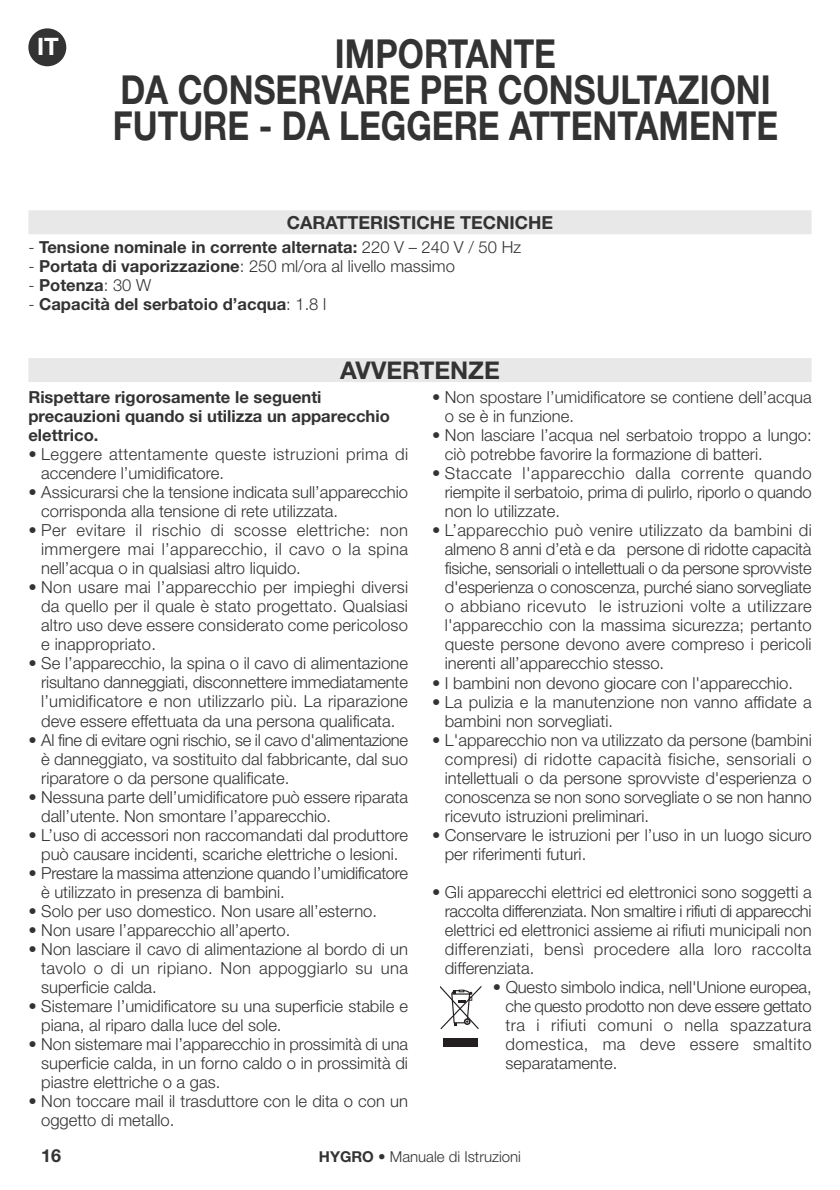
<style>
.page{position:relative;width:840px;height:1190px;background:#fff}
.page>*{position:absolute;margin:0;border:0;box-sizing:border-box;transform-origin:0 0}
.t1{font:700 40px/36px "Helvetica Neue LT Pro";color:#343334;text-align:center;scale:.84 1}
.t2{font:700 24.4px "Helvetica Neue LT Pro";color:#343334}
.t3{font:700 24px "Helvetica Neue LT Pro";color:#fff}
.t4{font:700 18px "Helvetica Neue LT Pro";color:#343334}
.t5{font:300 16.6px/19px "Helvetica Neue LT Pro";color:#343334;text-align:justify}
.t6{font:700 16.6px/19px "Helvetica Neue LT Pro";color:#343334}
.t7{font:300 16.6px/19px "Helvetica Neue LT Pro";letter-spacing:-.02em;color:#343334}
.t8{font:300 16.6px/19px "Helvetica Neue LT Pro";letter-spacing:.025em;color:#343334}
.t9{font:300 15px "Helvetica Neue LT Pro";color:#343334}
.s1{font-weight:300}
.s2{font-weight:700}
</style>
<div class="page">
<div style="left:28px;top:210px;width:783px;height:24px;background:#e8e8e9"></div>
<div style="left:28px;top:358px;width:783px;height:24px;background:#e8e8e9"></div>
<div style="left:443px;top:1037px;width:34px;height:9px;background:#231f20"></div>
<svg style="left:440px;top:986px;width:41px;height:43px"></svg>
<div style="left:28px;top:28px;width:38px;height:38px;background:#343334;border-radius:50%"></div>
<h3 class="t3" style="left:37px;top:38px;width:23px">IT</h3>
<h1 class="t1" style="left:113px;top:41px;width:793px">IMPORTANTE<br>DA CONSERVARE PER CONSULTAZIONI<br>FUTURE - DA LEGGERE ATTENTAMENTE</h1>
<p class="t4" style="left:287px;top:216px;width:267px">CARATTERISTICHE TECNICHE</p>
<p class="t6" style="left:28px;top:239px;width:494px"><span class="s1">-</span> Tensione nominale in corrente alternata: <span class="s1">220 V – 240 V / 50 Hz</span></p>
<p class="t5" style="left:28px;top:258px;width:428px">- <span class="s2">Portata di vaporizzazione</span>: 250 ml/ora al livello massimo</p>
<p class="t6" style="left:28px;top:277px;width:124px"><span class="s1">-</span> Potenza<span class="s1">: 30 W</span></p>
<p class="t6" style="left:28px;top:296px;width:299px"><span class="s1">-</span> Capacità del serbatoio d’acqua<span class="s1">: 1.8 l</span></p>
<h2 class="t2" style="left:340px;top:361px;width:161px">AVVERTENZE</h2>
<p class="t6" style="left:28px;top:390px;width:363px">Rispettare rigorosamente le seguenti precauzioni quando si utilizza un apparecchio elettrico.</p>
<p class="t8" style="left:41px;top:447px;width:368px;text-indent:-13px">• Leggere attentamente queste istruzioni prima di accendere l’umidificatore.</p>
<p class="t5" style="left:41px;top:485px;width:368px;text-indent:-13px">• Assicurarsi che la tensione indicata sull’apparecchio corrisponda alla tensione di rete utilizzata.</p>
<p class="t5" style="left:41px;top:523px;width:368px;text-indent:-13px">• Per evitare il rischio di scosse elettriche: non immergere mai l’apparecchio, il cavo o la spina nell’acqua o in qualsiasi altro liquido.</p>
<p class="t5" style="left:41px;top:580px;width:368px;text-indent:-13px">• Non usare mai l’apparecchio per impieghi diversi da quello per il quale è stato progettato. Qualsiasi altro uso deve essere considerato come pericoloso e inappropriato.</p>
<p class="t5" style="left:41px;top:656px;width:368px;text-indent:-13px">• Se l’apparecchio, la spina o il cavo di alimentazione risultano danneggiati, disconnettere immediatamente l’umidificatore e non utilizzarlo più. La riparazione deve essere effettuata da una persona qualificata.</p>
<p class="t5" style="left:41px;top:732px;width:368px;text-indent:-13px">• Al fine di evitare ogni rischio, se il cavo d'alimentazione è danneggiato, va sostituito dal fabbricante, dal suo riparatore o da persone qualificate.</p>
<p class="t5" style="left:41px;top:789px;width:368px;text-indent:-13px">• Nessuna parte dell’umidificatore può essere riparata dall’utente. Non smontare l’apparecchio.</p>
<p class="t5" style="left:28px;top:827px;width:381px;text-align:center">• L’uso di accessori non raccomandati dal produttore può causare incidenti, scariche elettriche o lesioni.</p>
<p class="t7" style="left:41px;top:865px;width:368px;text-indent:-13px">• Prestare la massima attenzione quando l’umidificatore è utilizzato in presenza di bambini.</p>
<p class="t5" style="left:28px;top:903px;width:350px">• Solo per uso domestico. Non usare all’esterno.</p>
<p class="t5" style="left:28px;top:922px;width:263px">• Non usare l’apparecchio all’aperto.</p>
<p class="t5" style="left:41px;top:941px;width:368px;text-indent:-13px">• Non lasciare il cavo di alimentazione al bordo di un tavolo o di un ripiano. Non appoggiarlo su una superficie calda.</p>
<p class="t5" style="left:41px;top:998px;width:368px;text-indent:-13px">• Sistemare l’umidificatore su una superficie stabile e piana, al riparo dalla luce del sole.</p>
<p class="t5" style="left:41px;top:1036px;width:368px;text-indent:-13px">• Non sistemare mai l’apparecchio in prossimità di una superficie calda, in un forno caldo o in prossimità di piastre elettriche o a gas.</p>
<p class="t5" style="left:41px;top:1093px;width:368px;text-indent:-13px">• Non toccare mail il trasduttore con le dita o con un oggetto di metallo.</p>
<p class="t5" style="left:444px;top:390px;width:368px;text-indent:-13px">• Non spostare l’umidificatore se contiene dell’acqua o se è in funzione.</p>
<p class="t5" style="left:444px;top:428px;width:368px;text-indent:-13px">• Non lasciare l’acqua nel serbatoio troppo a lungo: ciò potrebbe favorire la formazione di batteri.</p>
<p class="t5" style="left:444px;top:466px;width:368px;text-indent:-13px">• Staccate l'apparecchio dalla corrente quando riempite il serbatoio, prima di pulirlo, riporlo o quando non lo utilizzate.</p>
<p class="t5" style="left:444px;top:523px;width:368px;text-indent:-13px">• L’apparecchio può venire utilizzato da bambini di almeno 8 anni d’età e da persone di ridotte capacità fisiche, sensoriali o intellettuali o da persone sprovviste d'esperienza o conoscenza, purché siano sorvegliate o abbiano ricevuto le istruzioni volte a utilizzare l'apparecchio con la massima sicurezza; pertanto queste persone devono avere compreso i pericoli inerenti all’apparecchio stesso.</p>
<p class="t5" style="left:432px;top:675px;width:362px">• I bambini non devono giocare con l'apparecchio.</p>
<p class="t5" style="left:444px;top:694px;width:368px;text-indent:-13px">• La pulizia e la manutenzione non vanno affidate a bambini non sorvegliati.</p>
<p class="t5" style="left:444px;top:732px;width:368px;text-indent:-13px">• L'apparecchio non va utilizzato da persone (bambini compresi) di ridotte capacità fisiche, sensoriali o intellettuali o da persone sprovviste d'esperienza o conoscenza se non sono sorvegliate o se non hanno ricevuto istruzioni preliminari.</p>
<p class="t5" style="left:444px;top:827px;width:368px;text-indent:-13px">• Conservare le istruzioni per l’uso in un luogo sicuro per riferimenti futuri.</p>
<p class="t5" style="left:444px;top:884px;width:368px;text-indent:-13px">• Gli apparecchi elettrici ed elettronici sono soggetti a raccolta differenziata. Non smaltire i rifiuti di apparecchi elettrici ed elettronici assieme ai rifiuti municipali non differenziati, bensì procedere alla loro raccolta differenziata.</p>
<p class="t5" style="left:505px;top:979px;width:307px;text-indent:-13px">• Questo simbolo indica, nell'Unione europea, che questo prodotto non deve essere gettato tra i rifiuti comuni o nella spazzatura domestica, ma deve essere smaltito separatamente.</p>
<p class="t4" style="left:41px;top:1149px;width:22px">16</p>
<p class="t9" style="left:319px;top:1151px;width:203px"><span class="s2">HYGRO</span> • Manuale di Istruzioni</p>
</div>
